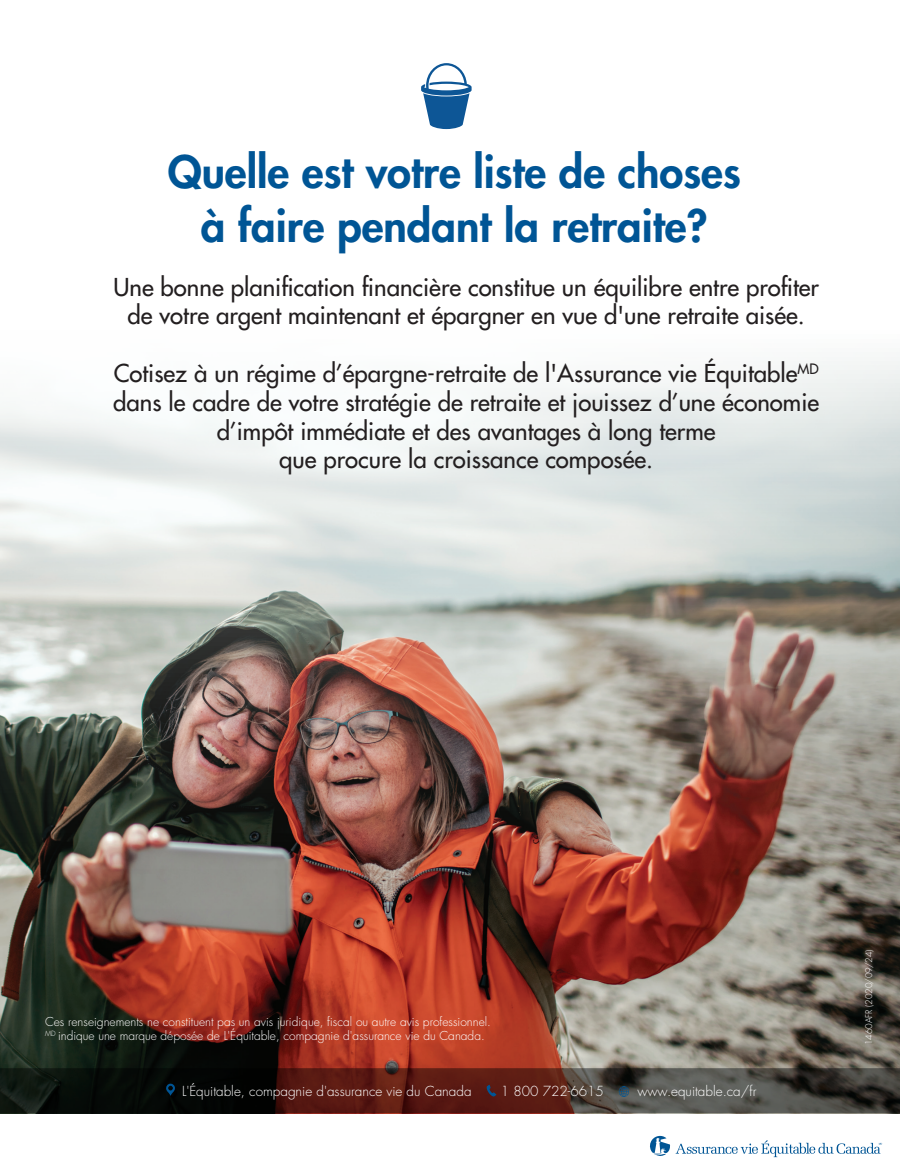
<style>
.page{position:relative;width:900px;height:1170px;background:#fff}
.page>*{position:absolute;margin:0;border:0;box-sizing:border-box;transform-origin:0 0}
.t1{font:800 43.5px/54px "Futura Std";color:#005595;text-align:center}
.t2{font:500 24px/28.8px "Futura Std";color:#231f20;text-align:center}
.t3{font:300 13.5px "Futura Std";color:#fff}
.t4{font:300 12px/14.4px "Futura Std";color:#fff}
.t5{font:300 9px "Futura Std";letter-spacing:-.015em;color:#fff}
</style>
<div class="page">
<img style="left:0;top:357px;width:900px;height:711px">
<svg style="left:421px;top:63px;width:51px;height:66px"></svg>
<svg style="left:650px;top:1135px;width:20px;height:21px"></svg>
<svg style="left:676px;top:1140px;width:206px;height:17px"></svg>
<svg style="left:0;top:1068px;width:900px;height:46px;background:#3b2722"></svg>
<h1 class="t1" style="left:168px;top:145px;width:575px">Quelle est votre liste de choses à faire pendant la retraite?</h1>
<p class="t2" style="left:113px;top:273px;width:707px">Une bonne planification financière constitue un équilibre entre profiter de votre argent maintenant et épargner en vue d'une retraite aisée.</p>
<p class="t2" style="left:113px;top:359px;width:707px">Cotisez à un régime d’épargne-retraite de l'Assurance vie Équitable<sup>MD </sup>dans le cadre de votre stratégie de retraite et jouissez d’une économie d’impôt immédiate et des avantages à long terme<br>que procure la croissance composée.</p>
<p class="t4" style="left:45px;top:1014px;width:447px">Ces renseignements ne constituent pas un avis juridique, fiscal ou autre avis professionnel.<br><sup>MD</sup> indique une marque déposée de L'Équitable, compagnie d'assurance vie du Canada.</p>
<p class="t3" style="left:182px;top:1083px;width:291px">L'Équitable, compagnie d'assurance vie du Canada</p>
<p class="t3" style="left:501px;top:1083px;width:105px">1 800 722-6615</p>
<p class="t3" style="left:637px;top:1083px;width:121px">www.equitable.ca/fr</p>
<p class="t5" style="left:863px;top:1045px;width:97px;rotate:-90deg">1460AFR (2020/09/24)</p>
</div>
